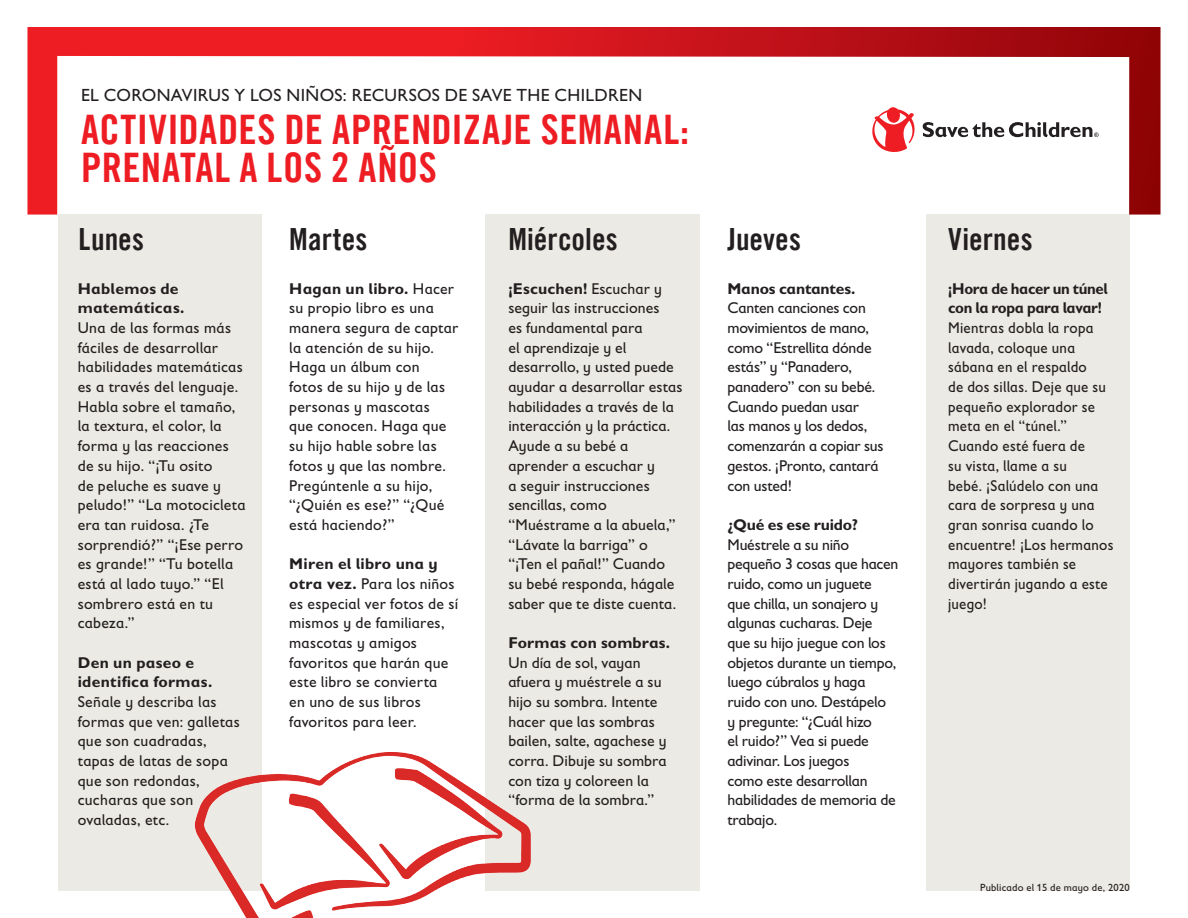
<style>
.page{position:relative;width:1188px;height:918px;background:#fff}
.page>*{position:absolute;margin:0;border:0;box-sizing:border-box;transform-origin:0 0}
.t1{font:40.8px/38.2px "Trade Gothic LT Com Bd Cn 20";letter-spacing:.015em;color:#ee1d23}
.t2{font:30.6px "Trade Gothic LT Com Bd Cn 20";letter-spacing:.005em;color:#231f20}
.t3{font:17.7px "Gill Sans Infant Std";letter-spacing:.02em;color:#231f20}
.t4{font:15.75px/19.6px "Gill Sans Infant Std";letter-spacing:.01em;color:#231f20}
.t5{font:15.75px/19.6px "Gill Sans Infant Std";letter-spacing:-.015em;color:#231f20}
.t6{font:15.75px/19.6px "Gill Sans Infant Std";letter-spacing:.01em;color:#231f20;scale:.95 1}
.t7{font:700 15.75px/19.6px "Gill Sans Infant Std";color:#231f20}
.t8{font:700 15.75px/19.6px "Gill Sans Infant Std";letter-spacing:-.025em;color:#231f20;scale:.95 1}
.t9{font:700 15.75px/19.6px "Gill Sans Infant Std";letter-spacing:.02em;color:#231f20}
.t10{font:10.5px "Gill Sans Infant Std";letter-spacing:.02em;color:#231f20}
.s1{font-weight:700}
</style>
<div class="page">
<div style="left:58px;top:215px;width:203px;height:676px;background:#eceae4"></div>
<div style="left:486px;top:215px;width:214px;height:676px;background:#eceae4"></div>
<div style="left:927px;top:215px;width:203px;height:676px;background:#eceae4"></div>
<svg style="left:27px;top:27px;width:1134px;height:188px"></svg>
<svg style="left:872px;top:107px;width:44px;height:46px"></svg>
<svg style="left:923px;top:122px;width:176px;height:15px"></svg>
<img style="left:194px;top:719px;width:337px;height:199px">
<p class="t3" style="left:81px;top:84px;width:563px">EL CORONAVIRUS Y LOS NIÑOS: RECURSOS DE SAVE THE CHILDREN</p>
<h1 class="t1" style="left:81px;top:110px;width:610px">ACTIVIDADES DE APRENDIZAJE SEMANAL:<br>PRENATAL A LOS 2 AÑOS</h1>
<h2 class="t2" style="left:79px;top:221px;width:67px">Lunes</h2>
<h2 class="t2" style="left:289px;top:221px;width:80px">Martes</h2>
<h2 class="t2" style="left:508px;top:221px;width:111px">Miércoles</h2>
<h2 class="t2" style="left:727px;top:221px;width:75px">Jueves</h2>
<h2 class="t2" style="left:948px;top:221px;width:86px">Viernes</h2>
<p class="t7" style="left:78px;top:278px;width:108px">Hablemos de matemáticas.</p>
<p class="t4" style="left:78px;top:318px;width:169px">Una de las formas más fáciles de desarrollar habilidades matemáticas es a través del lenguaje.<br>Habla sobre el tamaño, la textura, el color, la forma y las reacciones de su hijo. “¡Tu osito<br>de peluche es suave y peludo!” “La motocicleta era tan ruidosa. ¿Te sorprendió?” “¡Ese perro es grande!” “Tu botella está al lado tuyo.” “El sombrero está en tu cabeza.”</p>
<p class="t9" style="left:78px;top:652px;width:136px">Den un paseo e identifica formas.</p>
<p class="t4" style="left:78px;top:692px;width:164px">Señale y describa las formas que ven: galletas que son cuadradas, tapas de latas de sopa que son redondas, cucharas que son ovaladas, etc.</p>
<p class="t4" style="left:289px;top:278px;width:171px"><span class="s1">Hagan un libro.</span> Hacer su propio libro es una manera segura de captar la atención de su hijo.<br>Haga un álbum con<br>fotos de su hijo y de las personas y mascotas<br>que conocen. Haga que su hijo hable sobre las fotos y que las nombre.<br>Pregúntenle a su hijo, “¿Quién es ese?” “¿Qué está haciendo?”</p>
<p class="t4" style="left:289px;top:554px;width:170px"><span class="s1">Miren el libro una y otra vez.</span> Para los niños es especial ver fotos de sí mismos y de familiares, mascotas y amigos favoritos que harán que este libro se convierta<br>en uno de sus libros favoritos para leer.</p>
<p class="t4" style="left:508px;top:278px;width:176px"><span class="s1">¡Escuchen!</span> Escuchar y seguir las instrucciones<br>es fundamental para<br>el aprendizaje y el desarrollo, y usted puede ayudar a desarrollar estas habilidades a través de la interacción y la práctica.<br>Ayude a su bebé a aprender a escuchar y<br>a seguir instrucciones sencillas, como “Muéstrame a la abuela,” “Lávate la barriga” o “¡Ten el pañal!” Cuando su bebé responda, hágale saber que te diste cuenta.</p>
<p class="t7" style="left:508px;top:633px;width:163px">Formas con sombras.</p>
<p class="t4" style="left:508px;top:652px;width:160px">Un día de sol, vayan afuera y muéstrele a su hijo su sombra. Intente hacer que las sombras bailen, salte, agachese y corra. Dibuje su sombra con tiza y coloreen la “forma de la sombra.”</p>
<p class="t7" style="left:727px;top:278px;width:129px">Manos cantantes.</p>
<p class="t5" style="left:727px;top:298px;width:158px">Canten canciones con movimientos de mano, como “Estrellita dónde estás” y “Panadero, panadero” con su bebé.<br>Cuando puedan usar<br>las manos y los dedos, comenzarán a copiar sus gestos. ¡Pronto, cantará con usted!</p>
<p class="t7" style="left:727px;top:515px;width:132px">¿Qué es ese ruido?</p>
<p class="t5" style="left:727px;top:534px;width:173px">Muéstrele a su niño pequeño 3 cosas que hacen ruido, como un juguete que chilla, un sonajero y algunas cucharas. Deje que su hijo juegue con los objetos durante un tiempo, luego cúbralos y haga ruido con uno. Destápelo<br>y pregunte: “¿Cuál hizo<br>el ruido?” Vea si puede adivinar. Los juegos<br>como este desarrollan habilidades de memoria de trabajo.</p>
<p class="t8" style="left:948px;top:278px;width:169px">¡Hora de hacer un túnel con la ropa para lavar!</p>
<p class="t6" style="left:948px;top:318px;width:175px">Mientras dobla la ropa lavada, coloque una sábana en el respaldo<br>de dos sillas. Deje que su pequeño explorador se meta en el “túnel.”<br>Cuando esté fuera de<br>su vista, llame a su<br>bebé. ¡Salúdelo con una cara de sorpresa y una gran sonrisa cuando lo encuentre! ¡Los hermanos mayores también se divertirán jugando a este juego!</p>
<p class="t10" style="left:980px;top:882px;width:151px">Publicado el 15 de mayo de, 2020</p>
</div>
